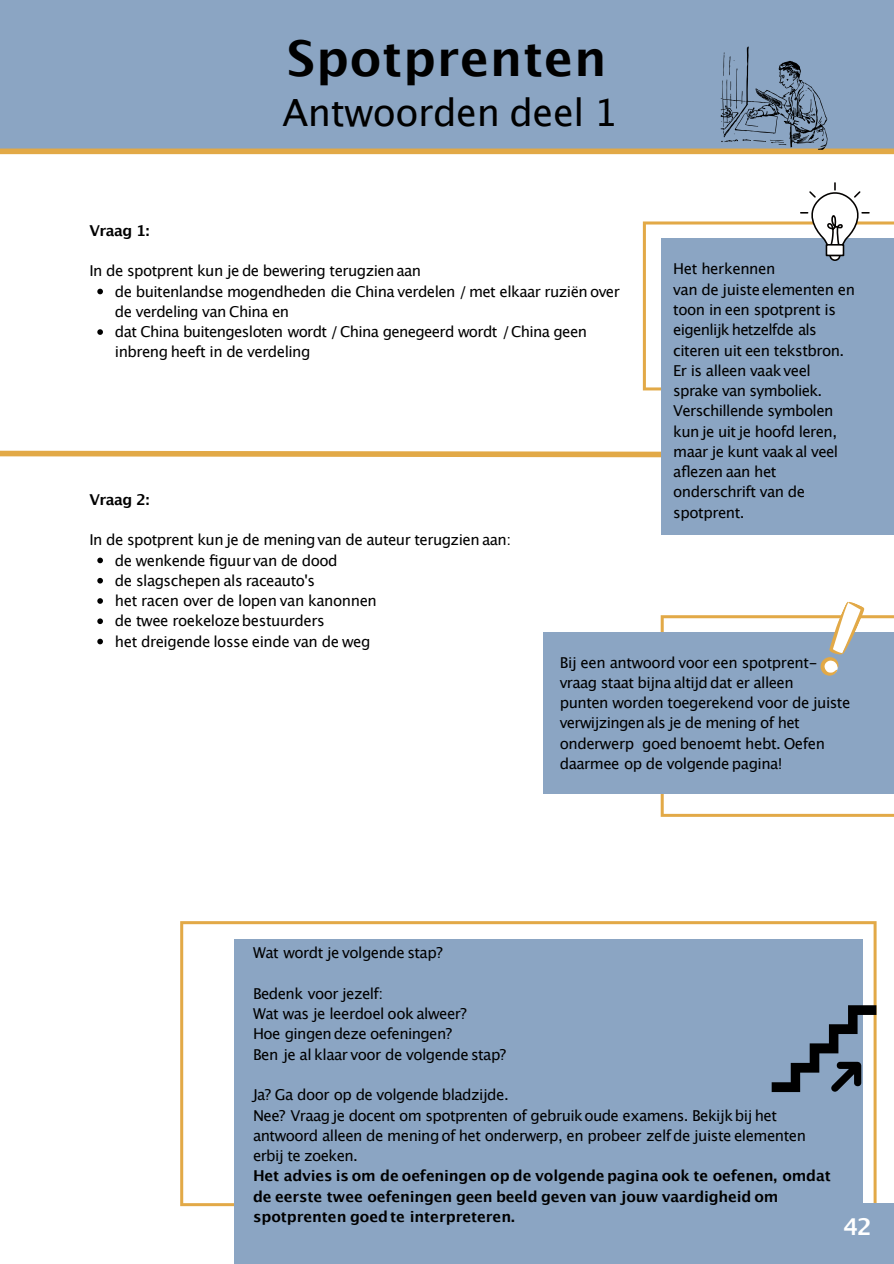
<style>
.page{position:relative;width:894px;height:1264px;background:#fff}
.page>*{position:absolute;margin:0;border:0;box-sizing:border-box;transform-origin:0 0}
.t1{font:700 49.5px "Lucida Grande";letter-spacing:.015em;color:#000}
.t2{font:37.5px "Lucida Grande";letter-spacing:-.01em;color:#000}
.t3{font:700 23.25px "Lucida Grande";color:#fff}
.t4{font:15px/20.2px "Lucida Grande";letter-spacing:-.035em;color:#000}
.t5{font:700 15px/20.2px "Lucida Grande";letter-spacing:-.015em;color:#000}
</style>
<div class="page">
<svg style="left:0;top:450px;width:660px;height:8px"></svg>
<div style="left:660px;top:238px;width:233px;height:296px;background:#8ba5c3"></div>
<svg style="left:97px;top:557px;width:6px;height:6px"></svg>
<svg style="left:97px;top:578px;width:6px;height:5px"></svg>
<svg style="left:97px;top:598px;width:6px;height:6px"></svg>
<svg style="left:97px;top:618px;width:6px;height:6px"></svg>
<svg style="left:97px;top:638px;width:6px;height:6px"></svg>
<svg style="left:180px;top:921px;width:696px;height:285px"></svg>
<div style="left:234px;top:939px;width:628px;height:324px;background:#8ba5c3"></div>
<svg style="left:771px;top:1005px;width:105px;height:89px"></svg>
<div style="left:832px;top:1202px;width:61px;height:61px;background:#8ba5c3"></div>
<svg style="left:660px;top:615px;width:233px;height:201px"></svg>
<div style="left:542px;top:632px;width:351px;height:161px;background:#8ba5c3"></div>
<svg style="left:820px;top:601px;width:43px;height:75px"></svg>
<svg style="left:642px;top:182px;width:251px;height:208px"></svg>
<div style="left:825px;top:244px;width:19px;height:12px;background:#fff;border:2px solid #040200"></div>
<div style="left:0;top:0;width:893px;height:152px;background:#8ba5c3"></div>
<div style="left:0;top:148px;width:893px;height:6px;background:#e2a947"></div>
<svg style="left:97px;top:289px;width:6px;height:5px"></svg>
<svg style="left:97px;top:329px;width:6px;height:6px"></svg>
<svg style="left:720px;top:46px;width:107px;height:104px"></svg>
<h1 class="t1" style="left:287px;top:37px;width:321px">Spotprenten</h1>
<h2 class="t2" style="left:282px;top:97px;width:336px">Antwoorden deel 1</h2>
<p class="t5" style="left:89px;top:221px;width:61px">Vraag 1:</p>
<p class="t4" style="left:89px;top:262px;width:333px">In de spotprent kun je de bewering terugzien aan</p>
<p class="t4" style="left:115px;top:282px;width:506px">de buitenlandse mogendheden die China verdelen / met elkaar ruziën over de verdeling van China en<br>dat China buitengesloten wordt /China genegeerd wordt /China geen inbreng heeft in de verdeling</p>
<p class="t5" style="left:89px;top:490px;width:61px">Vraag 2:</p>
<p class="t4" style="left:89px;top:531px;width:423px">In de spotprent kun je de mening van de auteur terugzien aan:</p>
<p class="t4" style="left:115px;top:551px;width:263px">de wenkende figuur van de dood<br>de slagschepen als raceauto's<br>het racen over de lopen van kanonnen de twee roekeloze bestuurders<br>het dreigende losse einde van de weg</p>
<p class="t4" style="left:673px;top:260px;width:183px">Het herkennen<br>van de juisteelementen en toon in een spotprent is eigenlĳk hetzelfde als citeren uit een tekstbron.<br>Er is alleen vaak veel sprake van symboliek.<br>Verschillende symbolen kun je uitje hoofd leren, maar je kunt vaak al veel aflezen aan het onderschrift van de spotprent.</p>
<p class="t4" style="left:559px;top:653px;width:292px">Bĳ een antwoord voor een spotprent&shy;vraag staat bĳna altĳd dat er alleen<br>punten worden toegerekend voor de juiste verwĳzingen als je de mening of het onderwerp goed benoemt hebt. Oefen daarmee op de volgende pagina!</p>
<p class="t4" style="left:253px;top:943px;width:191px">Wat wordt je volgende stap?</p>
<p class="t4" style="left:253px;top:984px;width:255px">Bedenk voor jezelf:<br>Wat was je leerdoel ook alweer?<br>Hoe gingen deze oefeningen?<br>Ben je al klaar voor de volgende stap?</p>
<p class="t4" style="left:253px;top:1085px;width:554px">Ja? Ga door op de volgende bladzĳde.<br>Nee? Vraag je docent om spotprenten of gebruikoude examens. Bekĳkbĳ het antwoord alleen de mening of het onderwerp, en probeer zelfde juiste elementen erbĳ te zoeken.</p>
<p class="t5" style="left:253px;top:1166px;width:579px">Het advies is om de oefeningen op de volgende pagina ook te oefenen, omdat de eerste twee oefeningen geen beeld geven van jouw vaardigheid om spotprenten goedte interpreteren.</p>
<h3 class="t3" style="left:842px;top:1216px;width:30px">42</h3>
<h3 class="t3" style="left:849px;top:1216px;width:17px">9</h3>
<h3 class="t3" style="left:859px;top:1228px;width:18px">X974</h3>
</div>
